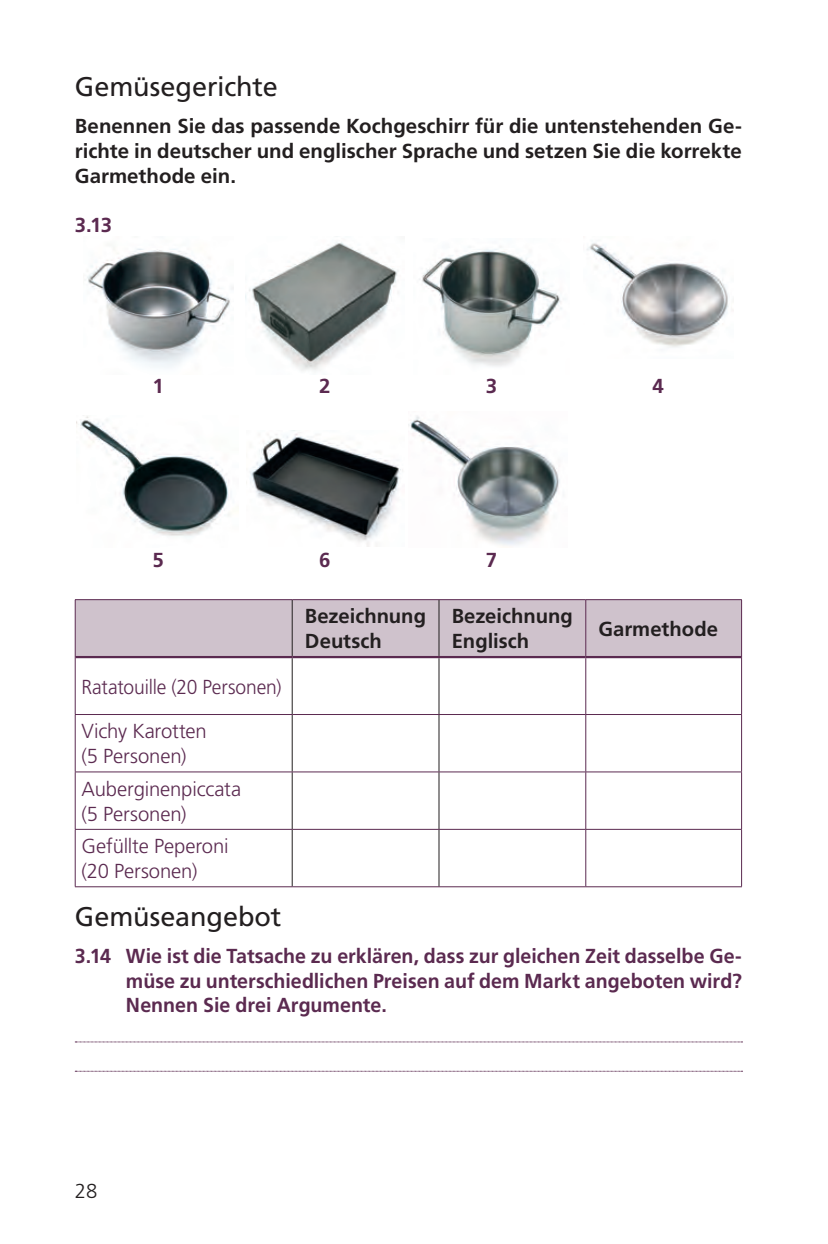
<style>
.page{position:relative;width:828px;height:1244px;background:#fff}
.page>*{position:absolute;margin:0;border:0;box-sizing:border-box;transform-origin:0 0}
.t1{font:27px "Frutiger LT Std";color:#231f20}
.t2{font:700 20.25px/24.8px "Frutiger LT Std";color:#5b2a50;text-align:justify}
.t3{font:700 20.25px/24.8px "Frutiger LT Std";color:#231f20;text-align:justify}
.t4{font:300 20.25px/24.8px "Frutiger LT Std";letter-spacing:-.005em;color:#5b2a50}
.t5{font:700 20.25px/24.8px "Frutiger LT Pro";color:#231f20}
.t6{font:300 20.25px "Frutiger LT Std";letter-spacing:-.005em;color:#5b2a50;scale:.95 1}
.t7{font:700 20.25px "Frutiger LT Pro";color:#5b2a50}
.t8{font:300 20.25px "Frutiger LT Pro";color:#231f20}
.s1{font-family:"Frutiger LT Pro"}
</style>
<div class="page">
<svg style="left:75px;top:1041px;width:667px;height:1px"></svg>
<svg style="left:75px;top:1070px;width:667px;height:1px"></svg>
<div style="left:76px;top:600px;width:665px;height:56px;background:#cfc2cc"></div>
<hr style="left:292px;top:600px;width:1px;height:56px;background:#231f20">
<hr style="left:438px;top:600px;width:1px;height:56px;background:#231f20">
<hr style="left:292px;top:658px;width:1px;height:56px;background:#231f20">
<hr style="left:438px;top:658px;width:1px;height:56px;background:#231f20">
<hr style="left:292px;top:715px;width:1px;height:56px;background:#231f20">
<hr style="left:438px;top:715px;width:1px;height:56px;background:#231f20">
<hr style="left:292px;top:772px;width:1px;height:57px;background:#231f20">
<hr style="left:438px;top:772px;width:1px;height:57px;background:#231f20">
<hr style="left:292px;top:829px;width:1px;height:57px;background:#231f20">
<hr style="left:438px;top:829px;width:1px;height:57px;background:#231f20">
<hr style="left:75px;top:599px;width:217px;height:1px;background:#5b2a50">
<hr style="left:75px;top:600px;width:1px;height:57px;background:#5b2a50">
<hr style="left:292px;top:599px;width:147px;height:1px;background:#5b2a50">
<hr style="left:439px;top:599px;width:146px;height:1px;background:#5b2a50">
<hr style="left:585px;top:599px;width:156px;height:1px;background:#5b2a50">
<hr style="left:585px;top:600px;width:1px;height:56px;background:#5b2a50">
<hr style="left:741px;top:600px;width:1px;height:57px;background:#5b2a50">
<hr style="left:75px;top:657px;width:1px;height:57px;background:#5b2a50">
<hr style="left:585px;top:658px;width:1px;height:56px;background:#5b2a50">
<hr style="left:741px;top:657px;width:1px;height:57px;background:#5b2a50">
<hr style="left:75px;top:714px;width:217px;height:1px;background:#5b2a50">
<hr style="left:75px;top:715px;width:1px;height:56px;background:#5b2a50">
<hr style="left:292px;top:714px;width:147px;height:1px;background:#5b2a50">
<hr style="left:439px;top:714px;width:146px;height:1px;background:#5b2a50">
<hr style="left:585px;top:714px;width:156px;height:1px;background:#5b2a50">
<hr style="left:585px;top:715px;width:1px;height:56px;background:#5b2a50">
<hr style="left:741px;top:715px;width:1px;height:56px;background:#5b2a50">
<hr style="left:75px;top:771px;width:217px;height:1px;background:#5b2a50">
<hr style="left:75px;top:772px;width:1px;height:57px;background:#5b2a50">
<hr style="left:292px;top:771px;width:147px;height:1px;background:#5b2a50">
<hr style="left:439px;top:771px;width:146px;height:1px;background:#5b2a50">
<hr style="left:585px;top:771px;width:156px;height:1px;background:#5b2a50">
<hr style="left:585px;top:772px;width:1px;height:57px;background:#5b2a50">
<hr style="left:741px;top:772px;width:1px;height:57px;background:#5b2a50">
<hr style="left:75px;top:829px;width:217px;height:1px;background:#5b2a50">
<hr style="left:75px;top:829px;width:1px;height:57px;background:#5b2a50">
<hr style="left:292px;top:829px;width:147px;height:1px;background:#5b2a50">
<hr style="left:439px;top:829px;width:146px;height:1px;background:#5b2a50">
<hr style="left:585px;top:829px;width:156px;height:1px;background:#5b2a50">
<hr style="left:585px;top:829px;width:1px;height:57px;background:#5b2a50">
<hr style="left:741px;top:829px;width:1px;height:57px;background:#5b2a50">
<hr style="left:75px;top:886px;width:217px;height:1px;background:#5b2a50">
<hr style="left:292px;top:886px;width:147px;height:1px;background:#5b2a50">
<hr style="left:439px;top:886px;width:146px;height:1px;background:#5b2a50">
<hr style="left:585px;top:886px;width:156px;height:1px;background:#5b2a50">
<hr style="left:75px;top:656px;width:217px;height:2px;background:#5b2a50">
<hr style="left:292px;top:656px;width:147px;height:2px;background:#5b2a50">
<hr style="left:439px;top:656px;width:146px;height:2px;background:#5b2a50">
<hr style="left:585px;top:656px;width:156px;height:2px;background:#5b2a50">
<img style="left:87px;top:248px;width:146px;height:120px">
<img style="left:249px;top:242px;width:149px;height:129px">
<img style="left:587px;top:243px;width:142px;height:105px">
<img style="left:419px;top:249px;width:143px;height:117px">
<img style="left:408px;top:416px;width:152px;height:129px">
<img style="left:76px;top:416px;width:154px;height:121px">
<img style="left:246px;top:430px;width:157px;height:116px">
<h1 class="t1" style="left:75px;top:71px;width:204px">Gemüsegerichte</h1>
<p class="t3" style="left:75px;top:114px;width:668px">Benennen Sie das passende Kochgeschirr für die untenstehenden Ge&shy;richte in deutscher und englischer Sprache und setzen Sie die korrekte Garmethode ein.</p>
<p class="t7" style="left:75px;top:213px;width:39px">3.13</p>
<p class="t7" style="left:153px;top:374px;width:13px">1</p>
<p class="t7" style="left:319px;top:374px;width:13px">2</p>
<p class="t7" style="left:486px;top:374px;width:13px">3</p>
<p class="t7" style="left:652px;top:374px;width:13px">4</p>
<p class="t7" style="left:153px;top:548px;width:13px">5</p>
<p class="t7" style="left:319px;top:548px;width:13px">6</p>
<p class="t7" style="left:486px;top:548px;width:13px">7</p>
<p class="t5" style="left:305px;top:604px;width:123px">Bezeichnung<br>Deutsch</p>
<p class="t5" style="left:451px;top:604px;width:123px">Bezeichnung<br>Englisch</p>
<p class="t5" style="left:598px;top:616px;width:121px">Garmethode</p>
<p class="t6" style="left:82px;top:675px;width:212px">Ratatouille (20 Personen)</p>
<p class="t4" style="left:82px;top:719px;width:127px">Vichy Karotten (5 Personen)</p>
<p class="t4" style="left:82px;top:776px;width:161px">Auberginenpiccata (5 Personen)</p>
<p class="t4" style="left:82px;top:834px;width:148px">Gefüllte Peperoni (20 Personen)</p>
<h1 class="t1" style="left:75px;top:900px;width:208px">Gemüseangebot</h1>
<p class="t2" style="left:126px;top:943px;width:617px;text-indent:-51px"><span class="s1">3.14</span> Wie ist die Tatsache zu erklären, dass zur gleichen Zeit dasselbe Ge&shy;müse zu unterschiedlichen Preisen auf dem Markt angeboten wird?<br>Nennen Sie drei Argumente.</p>
<p class="t8" style="left:75px;top:1179px;width:24px">28</p>
</div>
